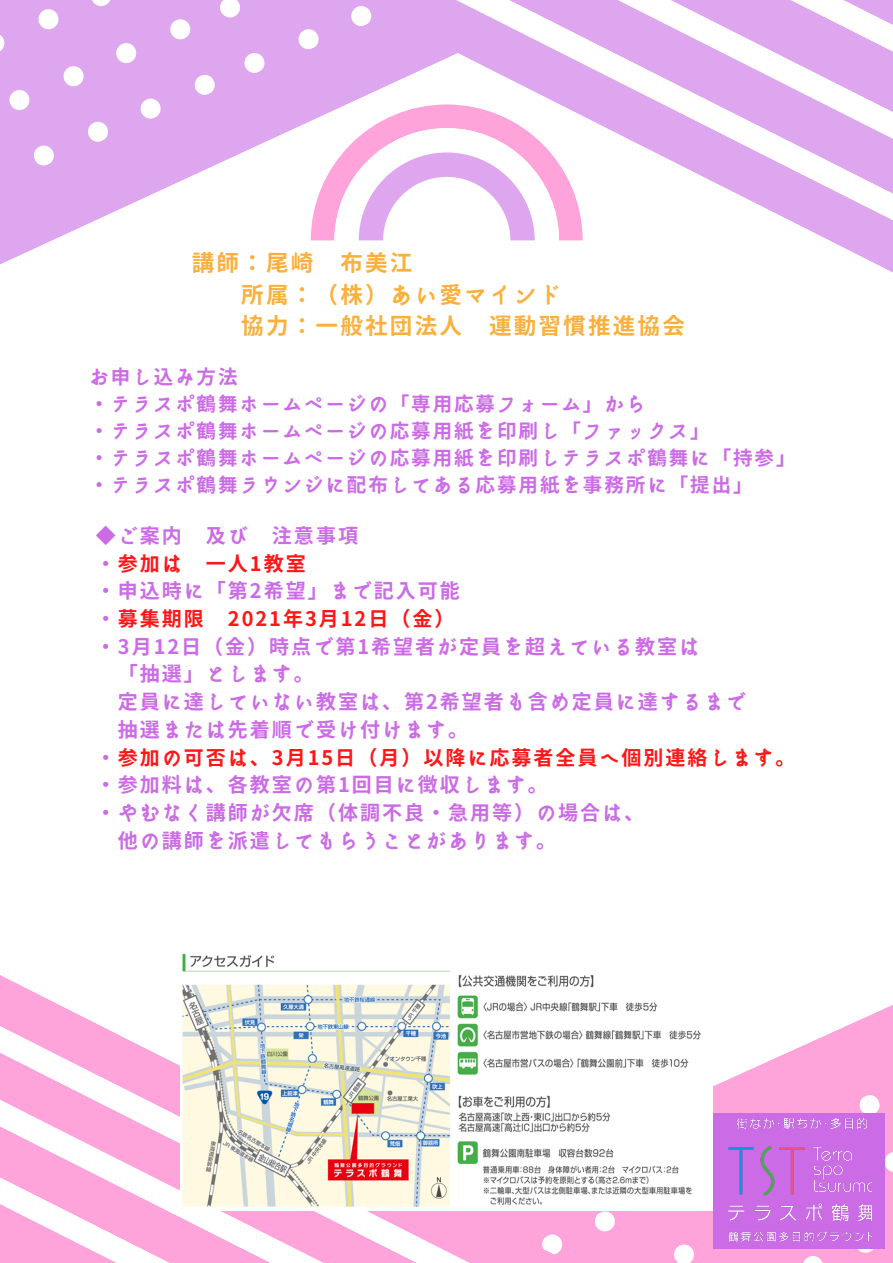
<style>
.page{position:relative;width:893px;height:1263px;background:#fff}
.page>*{position:absolute;margin:0;border:0;box-sizing:border-box;transform-origin:0 0}
.t1{font:700 22.5px "irohakaku C";letter-spacing:.1em;color:#fbb03b}
.t2{font:700 20.02px "irohakaku C";letter-spacing:.1em;color:#cb6ce6}
.t3{font:700 20.02px "irohakaku C";letter-spacing:.1em;color:#ff1616}
.t4{font:700 19.5px "irohakaku C";letter-spacing:.1em;color:#cb6ce6}
.s1{color:#cb6ce6}
</style>
<div class="page">
<svg style="left:745px;top:1005px;width:148px;height:258px;fill:#ffa3db"></svg>
<svg style="left:799px;top:1253px;width:27px;height:10px"></svg>
<svg style="left:852px;top:1249px;width:26px;height:7px"></svg>
<svg style="left:856px;top:1092px;width:26px;height:21px"></svg>
<svg style="left:884px;top:1149px;width:9px;height:26px"></svg>
<svg style="left:0;top:975px;width:728px;height:288px"></svg>
<svg style="left:0;top:1010px;width:679px;height:253px;fill:#ffa3db"></svg>
<svg style="left:0;top:1066px;width:638px;height:197px;fill:#ffa3db"></svg>
<svg style="left:0;top:0;width:168px;height:265px;fill:#dfa6f0"></svg>
<svg style="left:0;top:30px;width:8px;height:26px"></svg>
<svg style="left:6px;top:87px;width:27px;height:26px"></svg>
<svg style="left:31px;top:142px;width:26px;height:27px"></svg>
<svg style="left:35px;top:6px;width:27px;height:26px"></svg>
<svg style="left:60px;top:63px;width:27px;height:26px"></svg>
<svg style="left:85px;top:119px;width:26px;height:26px"></svg>
<svg style="left:88px;top:0;width:26px;height:9px"></svg>
<svg style="left:113px;top:40px;width:26px;height:26px"></svg>
<svg style="left:137px;top:95px;width:27px;height:27px"></svg>
<svg style="left:167px;top:16px;width:1px;height:26px"></svg>
<svg style="left:168px;top:0;width:78px;height:187px;fill:#dfa6f0"></svg>
<svg style="left:246px;top:0;width:57px;height:151px;background:#e3b1f1"></svg>
<svg style="left:303px;top:0;width:590px;height:273px"></svg>
<svg style="left:371px;top:0;width:522px;height:221px;fill:#dfa6f0"></svg>
<svg style="left:311px;top:104px;width:271px;height:136px"></svg>
<div style="left:713px;top:1113px;width:171px;height:136px;background:#cb6ce6"></div>
<img style="left:728px;top:1118px;width:143px;height:124px">
<img style="left:181px;top:953px;width:531px;height:257px">
<p class="t1" style="left:192px;top:247px;width:222px">講師：尾崎 布美江</p>
<p class="t1" style="left:241px;top:279px;width:321px">所属：（株）あい愛マインド</p>
<p class="t1" style="left:241px;top:310px;width:445px">協力：一般社団法人 運動習慣推進協会</p>
<p class="t4" style="left:89px;top:363px;width:150px">お申し込み方法</p>
<p class="t4" style="left:89px;top:390px;width:557px">・テラスポ鶴舞ホームページの「専用応募フォーム」から</p>
<p class="t4" style="left:89px;top:417px;width:622px">・テラスポ鶴舞ホームページの応募用紙を印刷し「ファックス」</p>
<p class="t4" style="left:89px;top:444px;width:708px">・テラスポ鶴舞ホームページの応募用紙を印刷しテラスポ鶴舞に「持参」</p>
<p class="t4" style="left:89px;top:471px;width:665px">・テラスポ鶴舞ラウンジに配布してある応募用紙を事務所に「提出」</p>
<p class="t2" style="left:96px;top:521px;width:263px">◆ご案内 及び 注意事項</p>
<p class="t3" style="left:96px;top:549px;width:211px"><span class="s1">・</span>参加は 一人1教室</p>
<p class="t2" style="left:96px;top:577px;width:365px">・申込時に「第2希望」まで記入可能</p>
<p class="t3" style="left:96px;top:604px;width:360px"><span class="s1">・</span>募集期限 2021年3月12日（金）</p>
<p class="t2" style="left:96px;top:632px;width:604px">・3月12日（金）時点で第1希望者が定員を超えている教室は</p>
<p class="t2" style="left:118px;top:660px;width:197px">「抽選」とします。</p>
<p class="t2" style="left:118px;top:688px;width:629px">定員に達していない教室は、第2希望者も含め定員に達するまで</p>
<p class="t2" style="left:118px;top:715px;width:351px">抽選または先着順で受け付けます。</p>
<p class="t3" style="left:96px;top:743px;width:701px"><span class="s1">・</span>参加の可否は、3月15日（月）以降に応募者全員へ個別連絡します。</p>
<p class="t2" style="left:96px;top:771px;width:453px">・参加料は、各教室の第1回目に徴収します。</p>
<p class="t2" style="left:96px;top:798px;width:549px">・やむなく講師が欠席（体調不良・急用等）の場合は、</p>
<p class="t2" style="left:118px;top:826px;width:439px">他の講師を派遣してもらうことがあります。</p>
</div>
